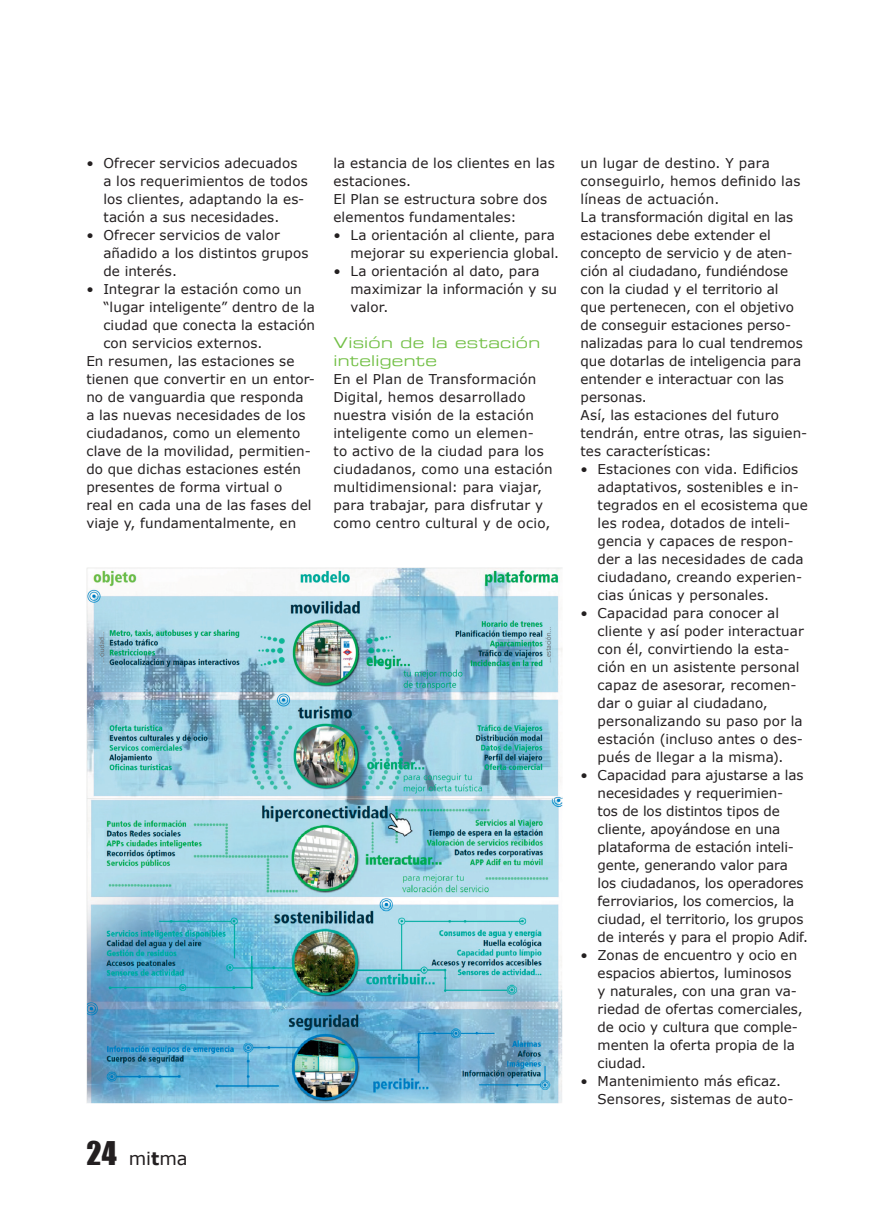
<style>
.page{position:relative;width:896px;height:1215px;background:#fff}
.page>*{position:absolute;margin:0;border:0;box-sizing:border-box;transform-origin:0 0}
.t1{font:18px "Verdana";color:#231f20}
.t2{font:15px/18px "Eurostile Extended";letter-spacing:.02em;color:#71bf44}
.t3{font:13.5px/18px "Verdana";letter-spacing:.005em;color:#231f20}
.s1{font-family:"Impact";font-size:30px}
.s2{font-weight:700}
</style>
<div class="page">
<img style="left:86px;top:567px;width:476px;height:536px">
<p class="t3" style="left:103px;top:154px;width:206px;text-indent:-17px">• Ofrecer servicios adecuados a los requerimientos de todos los clientes, adaptando la es&shy;tación a sus necesidades.</p>
<p class="t3" style="left:103px;top:226px;width:207px;text-indent:-17px">• Ofrecer servicios de valor añadido a los distintos grupos de interés.</p>
<p class="t3" style="left:86px;top:280px;width:217px">• Integrar la estación como un</p>
<p class="t3" style="left:103px;top:298px;width:213px">“lugar inteligente” dentro de la</p>
<p class="t3" style="left:103px;top:316px;width:213px">ciudad que conecta la estación</p>
<p class="t3" style="left:103px;top:334px;width:161px">con servicios externos.</p>
<p class="t3" style="left:86px;top:352px;width:210px">En resumen, las estaciones se</p>
<p class="t3" style="left:86px;top:370px;width:230px">tienen que convertir en un entor-</p>
<p class="t3" style="left:86px;top:388px;width:219px">no de vanguardia que responda</p>
<p class="t3" style="left:86px;top:406px;width:220px">a las nuevas necesidades de los</p>
<p class="t3" style="left:86px;top:424px;width:215px">ciudadanos, como un elemento</p>
<p class="t3" style="left:86px;top:442px;width:226px">clave de la movilidad, permitien-</p>
<p class="t3" style="left:86px;top:460px;width:216px">do que dichas estaciones estén</p>
<p class="t3" style="left:86px;top:478px;width:198px">presentes de forma virtual o</p>
<p class="t3" style="left:86px;top:496px;width:227px">real en cada una de las fases del</p>
<p class="t3" style="left:86px;top:514px;width:211px">viaje y, fundamentalmente, en</p>
<p class="t3" style="left:333px;top:154px;width:223px">la estancia de los clientes en las estaciones.<br>El Plan se estructura sobre dos elementos fundamentales:</p>
<p class="t3" style="left:350px;top:226px;width:210px;text-indent:-17px">• La orientación al cliente, para mejorar su experiencia global.</p>
<p class="t3" style="left:350px;top:262px;width:208px;text-indent:-17px">• La orientación al dato, para maximizar la información y su valor.</p>
<p class="t2" style="left:333px;top:333px;width:208px">Visión de la estación inteligente</p>
<p class="t3" style="left:333px;top:370px;width:221px">En el Plan de Transformación<br>Digital, hemos desarrollado nuestra visión de la estación inteligente como un elemen-<br>to activo de la ciudad para los ciudadanos, como una estación multidimensional: para viajar, para trabajar, para disfrutar y como centro cultural y de ocio,</p>
<h1 class="t1" style="left:86px;top:1146px;width:103px"><span class="s1">24</span> mi<span class="s2">t</span>ma</h1>
<p class="t3" style="left:580px;top:154px;width:228px">un lugar de destino. Y para conseguirlo, hemos definido las líneas de actuación.<br>La transformación digital en las estaciones debe extender el concepto de servicio y de aten&shy;ción al ciudadano, fundiéndose con la ciudad y el territorio al<br>que pertenecen, con el objetivo de conseguir estaciones perso&shy;nalizadas para lo cual tendremos que dotarlas de inteligencia para entender e interactuar con las personas.<br>Así, las estaciones del futuro tendrán, entre otras, las siguien&shy;tes características:</p>
<p class="t3" style="left:597px;top:460px;width:212px;text-indent:-17px">• Estaciones con vida. Edificios adaptativos, sostenibles e in&shy;tegrados en el ecosistema que les rodea, dotados de inteli&shy;gencia y capaces de respon&shy;der a las necesidades de cada ciudadano, creando experien&shy;cias únicas y personales.</p>
<p class="t3" style="left:597px;top:604px;width:208px;text-indent:-17px">• Capacidad para conocer al cliente y así poder interactuar con él, convirtiendo la esta&shy;ción en un asistente personal capaz de asesorar, recomen&shy;dar o guiar al ciudadano, personalizando su paso por la estación (incluso antes o des&shy;pués de llegar a la misma).</p>
<p class="t3" style="left:597px;top:766px;width:212px;text-indent:-17px">• Capacidad para ajustarse a las necesidades y requerimien-<br>tos de los distintos tipos de cliente, apoyándose en una plataforma de estación inteli&shy;gente, generando valor para los ciudadanos, los operadores ferroviarios, los comercios, la ciudad, el territorio, los grupos de interés y para el propio Adif.</p>
<p class="t3" style="left:597px;top:946px;width:206px;text-indent:-17px">• Zonas de encuentro y ocio en espacios abiertos, luminosos y naturales, con una gran va&shy;riedad de ofertas comerciales, de ocio y cultura que comple&shy;menten la oferta propia de la ciudad.</p>
<p class="t3" style="left:597px;top:1072px;width:197px;text-indent:-17px">• Mantenimiento más eficaz.<br>Sensores, sistemas de auto-</p>
</div>
